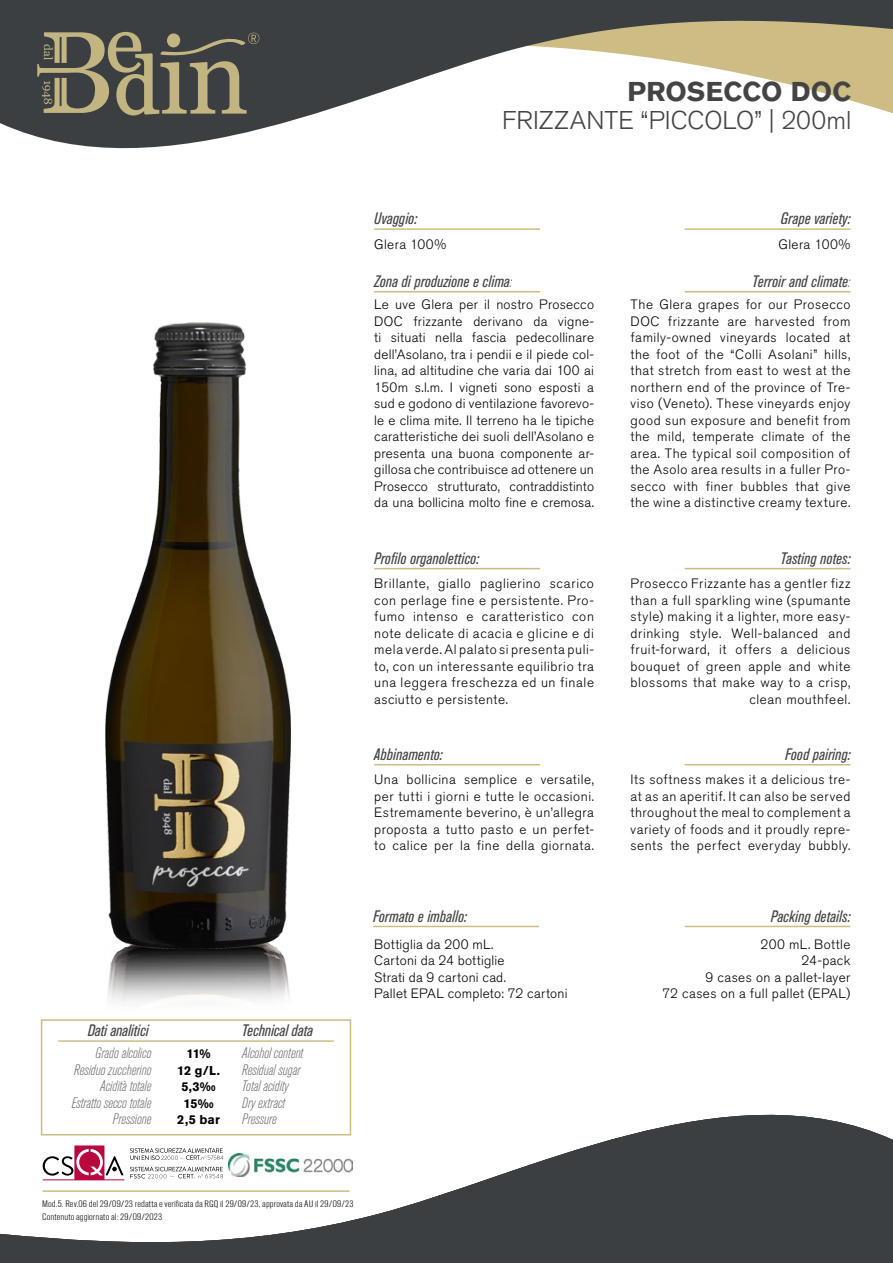
<style>
.page{position:relative;width:893px;height:1263px;background:#fff}
.page>*{position:absolute;margin:0;border:0;box-sizing:border-box;transform-origin:0 0}
.t1{font:700 27px "Akzidenz Grotesk BQ";letter-spacing:.005em;color:#444}
.t2{font:300 25.5px "Akzidenz Grotesk BQ";letter-spacing:.005em;color:#444}
.t3{font:italic condensed 16.5px "Akzidenz Grotesk BQ";letter-spacing:.015em;color:#444}
.t4{font:italic 300 condensed 15px/16.5px "Akzidenz Grotesk BQ";color:#696969;text-align:right}
.t5{font:300 13.5px/16.5px "Akzidenz Grotesk BQ";letter-spacing:.04em;color:#000;text-align:justify}
.t6{font:300 13.5px/16.5px "Akzidenz Grotesk BQ";letter-spacing:.02em;color:#000}
.t7{font:700 12.75px/16.5px "Akzidenz Grotesk BQ";letter-spacing:-.02em;color:#000;text-align:center}
.t8{font:300 condensed 9.3px/13.5px "Akzidenz Grotesk BQ";letter-spacing:.01em;color:#000;scale:1.25 1}
.s1{font-weight:300}
</style>
<div class="page">
<svg style="left:0;top:0;width:893px;height:149px"></svg>
<svg style="left:37px;top:32px;width:222px;height:84px;background:#686656"></svg>
<img style="left:108px;top:949px;width:181px;height:53px">
<img style="left:106px;top:323px;width:185px;height:626px">
<svg style="left:0;top:1066px;width:893px;height:197px"></svg>
<hr style="left:374px;top:228px;width:166px;height:2px;background:#cdbd84">
<hr style="left:685px;top:228px;width:165px;height:2px;background:#cdbd84">
<hr style="left:374px;top:291px;width:166px;height:1px;background:#cdbd84">
<hr style="left:685px;top:291px;width:165px;height:1px;background:#cdbd84">
<hr style="left:374px;top:568px;width:166px;height:1px;background:#cdbd84">
<hr style="left:685px;top:568px;width:165px;height:1px;background:#cdbd84">
<hr style="left:374px;top:764px;width:166px;height:1px;background:#cdbd84">
<hr style="left:685px;top:764px;width:165px;height:1px;background:#cdbd84">
<hr style="left:373px;top:926px;width:166px;height:1px;background:#cdbd84">
<hr style="left:685px;top:926px;width:165px;height:1px;background:#cdbd84">
<hr style="left:58px;top:1040px;width:276px;height:2px;background:#cdbd84">
<div style="left:41px;top:1019px;width:310px;height:116px;border:2px solid #cdbd84"></div>
<h1 class="t1" style="left:628px;top:76px;width:225px">PROSECCO DOC</h1>
<h2 class="t2" style="left:502px;top:106px;width:351px">FRIZZANTE “PICCOLO” | 200ml</h2>
<p class="t3" style="left:88px;top:1021px;width:62px">Dati analitici</p>
<p class="t3" style="left:242px;top:1021px;width:72px">Technical data</p>
<p class="t4" style="left:72px;top:1045px;width:81px">Grado alcolico<br>Residuo zuccherino<br>Acidità totale<br>Estratto secco totale<br>Pressione</p>
<p class="t4" style="left:242px;top:1045px;width:63px;text-align:left">Alcohol content<br>Residual sugar<br>Total acidity<br>Dry extract<br>Pressure</p>
<p class="t7" style="left:177px;top:1045px;width:44px">11%<br>12 g/L.<br>5,3‰<br>15‰<br>2,5 bar</p>
<p class="t3" style="left:374px;top:209px;width:44px">Uvaggio:</p>
<p class="t3" style="left:781px;top:209px;width:71px">Grape variety:</p>
<p class="t5" style="left:374px;top:236px;width:73px">Glera 100%</p>
<p class="t5" style="left:778px;top:236px;width:73px">Glera 100%</p>
<p class="t3" style="left:374px;top:272px;width:139px">Zona di produzione e clima<span class="s1">:</span></p>
<p class="t3" style="left:752px;top:272px;width:100px">Terroir and climate<span class="s1">:</span></p>
<p class="t5" style="left:374px;top:297px;width:221px">Le uve Glera per il nostro Prosecco DOC frizzante derivano da vigne&shy;ti situati nella fascia pedecollinare dell’Asolano, tra i pendii e il piede col&shy;lina, ad altitudine che varia dai 100 ai 150m s.l.m. I vigneti sono esposti a sud e godono di ventilazione favorevo&shy;le e clima mite. Il terreno ha le tipiche caratteristiche dei suoli dell’Asolano e presenta una buona componente ar&shy;gillosa che contribuisce ad ottenere un Prosecco strutturato, contraddistinto da una bollicina molto fine e cremosa.</p>
<p class="t5" style="left:631px;top:297px;width:221px">The Glera grapes for our Prosecco DOC frizzante are harvested from family-owned vineyards located at the foot of the “Colli Asolani” hills, that stretch from east to west at the northern end of the province of Tre&shy;viso (Veneto). These vineyards enjoy good sun exposure and benefit from the mild, temperate climate of the area. The typical soil composition of the Asolo area results in a fuller Pro&shy;secco with finer bubbles that give the wine a distinctive creamy texture.</p>
<p class="t3" style="left:374px;top:549px;width:106px">Profilo organolettico:</p>
<p class="t3" style="left:780px;top:549px;width:71px">Tasting notes:</p>
<p class="t5" style="left:374px;top:575px;width:221px">Brillante, giallo paglierino scarico con perlage fine e persistente. Pro&shy;fumo intenso e caratteristico con note delicate di acacia e glicine e di mela verde. Al palato si presenta puli&shy;to, con un interessante equilibrio tra una leggera freschezza ed un finale asciutto e persistente.</p>
<p class="t5" style="left:631px;top:575px;width:221px;text-align:right">Prosecco Frizzante has a gentler fizz than a full sparkling wine (spumante style) making it a lighter, more easy&shy;drinking style. Well-balanced and fruit-forward, it offers a delicious bouquet of green apple and white blossoms that make way to a crisp, clean mouthfeel.</p>
<p class="t3" style="left:374px;top:745px;width:70px">Abbinamento:</p>
<p class="t3" style="left:785px;top:745px;width:67px">Food pairing:</p>
<p class="t5" style="left:374px;top:772px;width:221px">Una bollicina semplice e versatile, per tutti i giorni e tutte le occasioni.<br>Estremamente beverino, è un’allegra proposta a tutto pasto e un perfet&shy;to calice per la fine della giornata.</p>
<p class="t5" style="left:631px;top:772px;width:221px">Its softness makes it a delicious tre&shy;at as an aperitif. It can also be served throughout the meal to complement a variety of foods and it proudly repre&shy;sents the perfect everyday bubbly.</p>
<p class="t3" style="left:373px;top:906px;width:95px">Formato e imballo:</p>
<p class="t3" style="left:771px;top:906px;width:81px">Packing details:</p>
<p class="t6" style="left:374px;top:936px;width:195px">Bottiglia da 200 mL.<br>Cartoni da 24 bottiglie<br>Strati da 9 cartoni cad.<br>Pallet EPAL completo: 72 cartoni</p>
<p class="t5" style="left:662px;top:936px;width:190px;text-align:right">200 mL. Bottle<br>24-pack<br>9 cases on a pallet-layer<br>72 cases on a full pallet (EPAL)</p>
<p class="t8" style="left:42px;top:1197px;width:250px">Mod.5. Rev.06 del 29/09/23 redatta e verificata da RGQ il 29/09/23, approvata da AU il 29/09/23<br>Contenuto aggiornato al: 29/09/2023</p>
</div>
